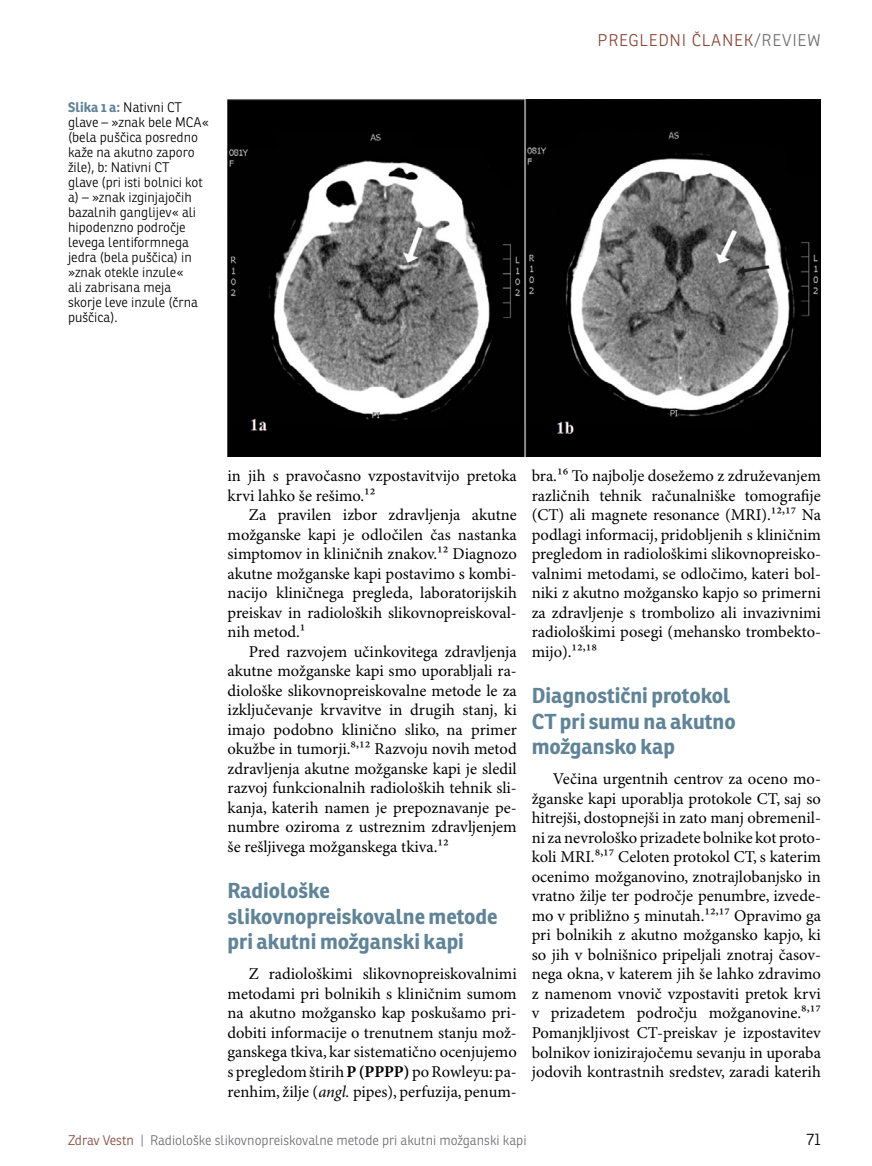
<style>
.page{position:relative;width:872px;height:1166px;background:#fff}
.page>*{position:absolute;margin:0;border:0;box-sizing:border-box;transform-origin:0 0}
.t1{font:700 21px/25.5px "Ronnia";color:#5f8498}
.t2{font:16.5px/19.5px "Minion Pro";color:#000;text-align:justify}
.t3{font:300 16.5px "Ronnia";letter-spacing:.05em;color:#8a4638}
.t4{font:300 16.5px "Ronnia";color:#000}
.t5{font:300 13.5px/15px "Ronnia";color:#000}
.t6{font:300 13.5px "Ronnia";color:#6d6e71}
.s1{font-weight:700;color:#5f8498}
.s2{color:#6d6e71}
.s3{font-weight:700}
.s4{font-style:italic}
.s5{color:#8a4638}
</style>
<div class="page">
<img style="left:227px;top:99px;width:594px;height:357px">
<p class="t5" style="left:68px;top:99px;width:142px"><span class="s1">Slika 1 a:</span> N ativni CT glave – »znak bele MCA« (bela puščica posredno kaže na akutno zaporo žile), b: N ativni CT<br>glave (pri isti bolnici kot a) – »znak izginjajočih bazalnih ganglijev« ali hipodenzno področje levega lentiformnega jedra (bela puščica) in »znak otekle inzule«<br>ali zabrisana meja<br>skorje leve inzule (črna puščica).</p>
<p class="t3" style="left:597px;top:30px;width:225px">Pregledni članek<span class="s2">/Review</span></p>
<p class="t2" style="left:227px;top:466px;width:291px">in jih s pravočasno vzpostavitvijo pretoka krvi lahko še rešimo.12</p>
<p class="t2" style="left:227px;top:505px;width:291px;text-indent:21px">Za pravilen izbor zdravljenja akutne možganske kapi je odločilen čas nastanka simptomov in kliničnih znakov.12 Diagnozo akutne možganske kapi postavimo s kombi&shy;nacijo kliničnega pregleda, laboratorijskih preiskav in radioloških slikovnopreiskoval&shy;nih metod.1</p>
<p class="t2" style="left:227px;top:642px;width:291px;text-indent:21px">Pred razvojem učinkovitega zdravljenja akutne možganske kapi smo uporabljali ra&shy;diološke slikovnopreiskovalne metode le za izključevanje krvavitve in drugih stanj, ki imajo podobno klinično sliko, na primer okužbe in tumorji.8,12 Razvoju novih metod zdravljenja akutne možganske kapi je sledil razvoj funkcionalnih radioloških tehnik sli&shy;kanja, katerih namen je prepoznavanje pe&shy;numbre oziroma z ustreznim zdravljenjem še rešljivega možganskega tkiva.12</p>
<p class="t1" style="left:227px;top:877px;width:271px">Radiološke slikovnopreiskovalne metode pri akutni možganski kapi</p>
<p class="t2" style="left:227px;top:964px;width:291px;text-indent:21px">Z radiološkimi slikovnopreiskovalnimi metodami pri bolnikih s kliničnim sumom na akutno možgansko kap poskušamo pri&shy;dobiti informacije o trenutnem stanju mož&shy;ganskega tkiva, kar sistematično ocenjujemo s pregledom štirih <span class="s3">P (PPPP)</span> po Rowleyu: pa&shy;renhim, žilje (<span class="s4">angl.</span> pipes), perfuzija, penum-</p>
<p class="t2" style="left:532px;top:466px;width:291px">bra.16 To najbolje dosežemo z združevanjem različnih tehnik računalniške tomografije (CT) ali magnete resonance (MRI).12,17 Na podlagi informacij, pridobljenih s kliničnim pregledom in radiološkimi slikovnopreisko&shy;valnimi metodami, se odločimo, kateri bol&shy;niki z akutno možgansko kapjo so primerni za zdravljenje s trombolizo ali invazivnimi radiološkimi posegi (mehansko trombekto&shy;mijo).12,18</p>
<p class="t1" style="left:531px;top:682px;width:206px">Diagnostični protokol<br>CT pri sumu na akutno možgansko kap</p>
<p class="t2" style="left:532px;top:769px;width:291px;text-indent:21px">Večina urgentnih centrov za oceno mo&shy;žganske kapi uporablja protokole CT, saj so hitrejši, dostopnejši in zato manj obremenil&shy;ni za nevrološko prizadete bolnike kot proto&shy;koli MRI.8,17 Celoten protokol CT, s katerim ocenimo možganovino, znotrajlobanjsko in vratno žilje ter področje penumbre, izvede&shy;mo v približno 5 minutah.12,17 Opravimo ga pri bolnikih z akutno možgansko kapjo, ki so jih v bolnišnico pripeljali znotraj časov&shy;nega okna, v katerem jih še lahko zdravimo z namenom vnovič vzpostaviti pretok krvi v prizadetem področju možganovine.8,17<br>Pomanjkljivost CT-preiskav je izpostavitev bolnikov ionizirajočemu sevanju in uporaba jodovih kontrastnih sredstev, zaradi katerih</p>
<p class="t6" style="left:68px;top:1131px;width:460px"><span class="s5">Zdrav Vestn</span> | Radiološke slikovnopreiskovalne metode pri akutni možganski kapi</p>
<p class="t4" style="left:806px;top:1128px;width:16px">71</p>
</div>
